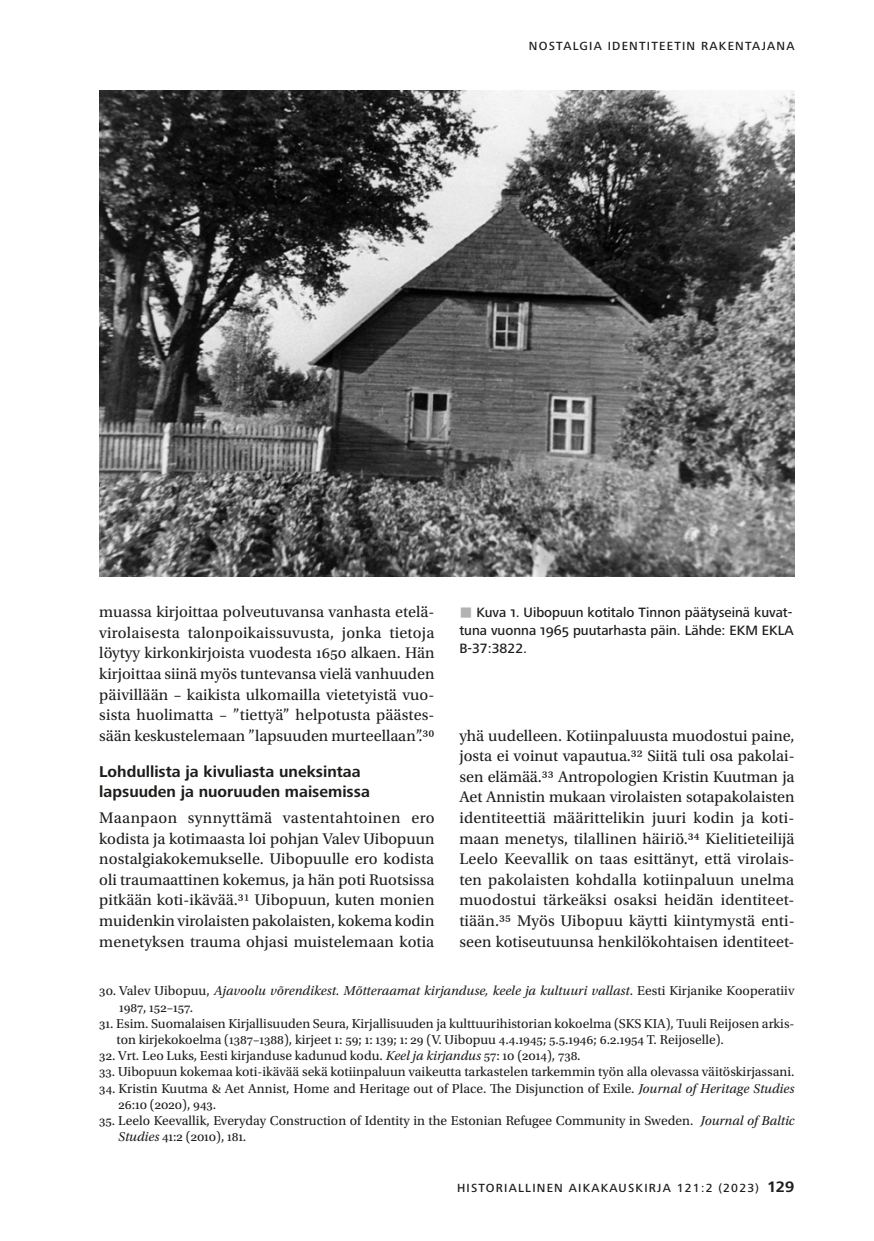
<style>
.page{position:relative;width:874px;height:1241px;background:#fff}
.page>*{position:absolute;margin:0;border:0;box-sizing:border-box;transform-origin:0 0}
.t1{font:16.1px/20.5px "Utopia Std";color:#1d1d1b;text-align:justify}
.t2{font:700 16.1px/20.5px "Frutiger Next Pro";color:#1d1d1b}
.t3{font:500 14px/17.8px "Frutiger Next Pro";color:#1d1d1b;text-align:justify}
.t4{font:13.65px/16.3px "Utopia Std";color:#1d1d1b}
.t5{font:italic 13.65px/16.3px "Utopia Std";letter-spacing:.005em;color:#1d1d1b}
.t6{font:500 12.25px "Frutiger Next Pro";letter-spacing:.1em;color:#1d1d1b}
.s1{font-size:16.62px}
.s2{color:#b3b2b2}
.s3{font-style:normal}
.s4{font-style:italic}
.s5{font-weight:700;font-size:15.75px}
</style>
<div class="page">
<img style="left:99px;top:90px;width:695px;height:486px">
<p class="t6" style="left:528px;top:39px;width:267px">NOSTALGIA IDENTITEETIN RAKENTAJANA</p>
<p class="t1" style="left:99px;top:602px;width:336px">muassa kirjoittaa polveutuvansa vanhasta etelä&shy;virolaisesta talonpoikaissuvusta, jonka tietoja löytyy kirkonkirjoista vuodesta 1650 alkaen. Hän kirjoittaa siinä myös tuntevansa vielä vanhuuden päivillään – kaikista ulkomailla vietetyistä vuo&shy;sista huolimatta – ”tiettyä” helpotusta päästes&shy;sään keskustelemaan ”lapsuuden murteellaan”.<span class="s1">30</span></p>
<p class="t2" style="left:99px;top:761px;width:272px">Lohdullista ja kivuliasta uneksintaa lapsuuden ja nuoruuden maisemissa</p>
<p class="t1" style="left:99px;top:807px;width:336px">Maanpaon synnyttämä vastentahtoinen ero kodista ja kotimaasta loi pohjan Valev Uibopuun nostalgiakokemukselle. Uibopuulle ero kodista oli traumaattinen kokemus, ja hän poti Ruotsissa pitkään koti-ikävää.<span class="s1">31</span> Uibopuun, kuten monien muidenkin virolaisten pakolaisten, kokema kodin menetyksen trauma ohjasi muistelemaan kotia</p>
<p class="t3" style="left:459px;top:603px;width:336px"><span class="s2">■</span> Kuva 1. Uibopuun kotitalo Tinnon päätyseinä kuvat&shy;tuna vuonna 1965 puutarhasta päin. Lähde: EKM EKLA B-37:3822.</p>
<p class="t1" style="left:459px;top:725px;width:336px">yhä uudelleen. Kotiinpaluusta muodostui paine, josta ei voinut vapautua.<span class="s1">32</span> Siitä tuli osa pakolai&shy;sen elämää.<span class="s1">33</span> Antropologien Kristin Kuutman ja Aet Annistin mukaan virolaisten sotapakolaisten identiteettiä määrittelikin juuri kodin ja koti&shy;maan menetys, tilallinen häiriö.<span class="s1">34</span> Kielitieteilijä Leelo Keevallik on taas esittänyt, että virolais&shy;ten pakolaisten kohdalla kotiinpaluun unelma muodostui tärkeäksi osaksi heidän identiteet&shy;tiään.<span class="s1">35</span> Myös Uibopuu käytti kiintymystä enti&shy;seen kotiseutuunsa henkilökohtaisen identiteet-</p>
<p class="t5" style="left:119px;top:982px;width:676px;text-indent:-20px"><span class="s3">30. Valev Uibopuu,</span> Ajavoolu võrendikest. Mõtteraamat kirjanduse, keele ja kultuuri vallast<span class="s3">. Eesti Kirjanike Kooperatiiv<br>1987, 152–157.</span></p>
<p class="t4" style="left:116px;top:1015px;width:679px;text-indent:-17px">31. Esim. Suomalaisen Kirjallisuuden Seura, Kirjallisuuden ja kulttuurihistorian kokoelma (SKS KIA), Tuuli Reijosen arkis&shy;ton kirjekokoelma (1387–1388), kirjeet 1: 59; 1: 139; 1: 29 (V. Uibopuu 4.4.1945; 5.5.1946; 6.2.1954 T. Reijoselle).</p>
<p class="t4" style="left:99px;top:1047px;width:482px">32. Vrt. Leo Luks, Eesti kirjanduse kadunud kodu. <span class="s4">Keel ja kirjandus</span> 57: 10 (2014), 738.</p>
<p class="t4" style="left:99px;top:1063px;width:696px">33. Uibopuun kokemaa koti-ikävää sekä kotiinpaluun vaikeutta tarkastelen tarkemmin työn alla olevassa väitöskirjassani.</p>
<p class="t4" style="left:118px;top:1079px;width:677px;text-indent:-19px">34. Kristin Kuutma &amp; Aet Annist, Home and Heritage out of Place. The Disjunction of Exile. <span class="s4">Journal of Heritage Studies<br></span>26:10 (2020), 943.</p>
<p class="t4" style="left:118px;top:1112px;width:677px;text-indent:-19px">35. Leelo Keevallik, Everyday Construction of Identity in the Estonian Refugee Community in Sweden. <span class="s4">Journal of Baltic<br>Studies</span> 41:2 (2010), 181.</p>
<p class="t6" style="left:457px;top:1180px;width:339px">HISTORIALLINEN AIKAKAUSKIRJA 121:2 (2023) <span class="s5">129</span></p>
</div>
